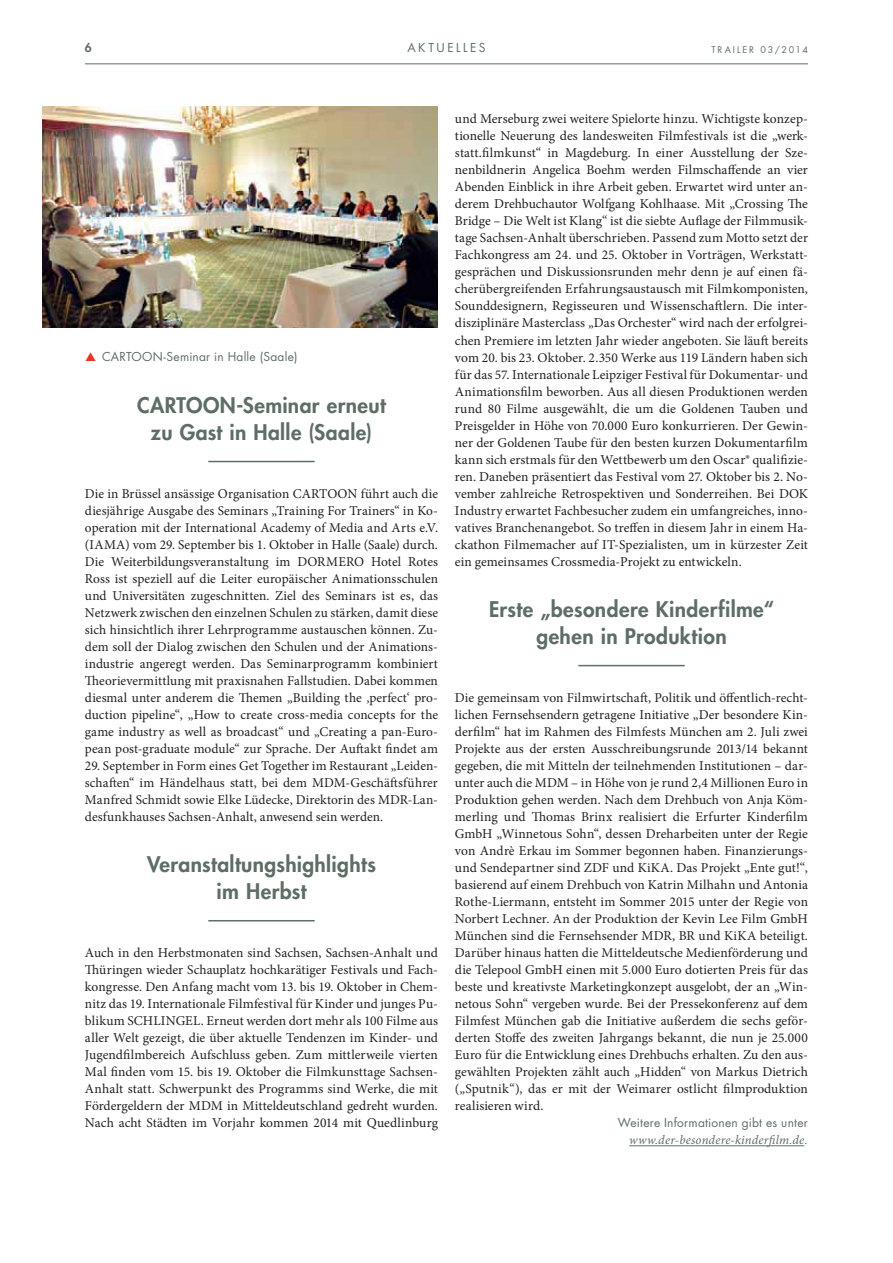
<style>
.page{position:relative;width:893px;height:1263px;background:#fff}
.page>*{position:absolute;margin:0;border:0;box-sizing:border-box;transform-origin:0 0}
.t1{font:800 21px/27px "Futura Std";letter-spacing:.015em;color:#5e6e66;text-align:center}
.t2{font:13.5px/17px "Minion Pro";letter-spacing:.005em;color:#231f20;text-align:justify}
.t3{font:italic 12.75px "Minion Pro";letter-spacing:.02em;color:#5e6e66}
.t4{font:12px "Futura Std";letter-spacing:.02em;color:#5e6e66}
.t5{font:12px "Futura Std";letter-spacing:.21em;color:#5e6e66}
.t6{font:800 12px "Futura Std";color:#5e6e66}
.t7{font:9px "Futura Std";letter-spacing:.215em;color:#5e6e66}
.s1{font-family:"Futura Std";font-style:normal;font-size:12px}
</style>
<div class="page">
<hr style="left:85px;top:63px;width:723px;height:1px;background:#5e6e66">
<hr style="left:208px;top:461px;width:107px;height:1px;background:#5e6e66">
<hr style="left:208px;top:920px;width:107px;height:1px;background:#5e6e66">
<hr style="left:578px;top:665px;width:107px;height:1px;background:#5e6e66">
<hr style="left:629px;top:1145px;width:175px;height:1px;background:#5e6e66">
<img style="left:42px;top:106px;width:396px;height:221px">
<p class="t6" style="left:85px;top:42px;width:8px">6</p>
<p class="t5" style="left:407px;top:42px;width:80px">AKTUELLES</p>
<p class="t7" style="left:711px;top:45px;width:98px">TRAILER 03/2014</p>
<p class="t4" style="left:102px;top:351px;width:197px">CARTOON-Seminar in Halle (Saale)</p>
<h1 class="t1" style="left:137px;top:393px;width:250px">CARTOON-Seminar erneut zu Gast in Halle (Saale)</h1>
<p class="t2" style="left:85px;top:486px;width:355px">Die in Brüssel ansässige Organisation CARTOON führt auch die diesjährige Ausgabe des Seminars „Training For Trainers“ in Ko&shy;operation mit der International Academy of Media and Arts e.V. (IAMA) vom 29. September bis 1. Oktober in Halle (Saale) durch.<br>Die Weiterbildungsveranstaltung im DORMERO Hotel Rotes Ross ist speziell auf die Leiter europäischer Animationsschulen und Universitäten zugeschnitten. Ziel des Seminars ist es, das Netzwerk zwischen den einzelnen Schulen zu stärken, damit diese sich hinsichtlich ihrer Lehrprogramme austauschen können. Zu&shy;dem soll der Dialog zwischen den Schulen und der Animations&shy;industrie angeregt werden. Das Seminarprogramm kombiniert Theorievermittlung mit praxisnahen Fallstudien. Dabei kommen diesmal unter anderem die Themen „Building the ‚perfect‘ pro&shy;duction pipeline“, „How to create cross-media concepts for the game industry as well as broadcast“ und „Creating a pan-Euro&shy;pean post-graduate module“ zur Sprache. Der Auftakt findet am</p>
<p class="t2" style="left:85px;top:758px;width:354px">29. September in Form eines Get Together im Restaurant „Leiden&shy;schaften“ im Händelhaus statt, bei dem MDM-Geschäftsführer Manfred Schmidt sowie Elke Lüdecke, Direktorin des MDR-Lan&shy;desfunkhauses Sachsen-Anhalt, anwesend sein werden.</p>
<h1 class="t1" style="left:147px;top:852px;width:230px">Veranstaltungshighlights im Herbst</h1>
<p class="t2" style="left:85px;top:945px;width:355px">Auch in den Herbstmonaten sind Sachsen, Sachsen-Anhalt und Thüringen wieder Schauplatz hochkarätiger Festivals und Fach&shy;kongresse. Den Anfang macht vom 13. bis 19. Oktober in Chem&shy;nitz das 19. Internationale Filmfestival für Kinder und junges Pu&shy;blikum SCHLINGEL. Erneut werden dort mehr als 100 Filme aus aller Welt gezeigt, die über aktuelle Tendenzen im Kinder- und Jugendfilmbereich Aufschluss geben. Zum mittlerweile vierten Mal finden vom 15. bis 19. Oktober die Filmkunsttage Sachsen-Anhalt statt. Schwerpunkt des Programms sind Werke, die mit Fördergeldern der MDM in Mitteldeutschland gedreht wurden.<br>Nach acht Städten im Vorjahr kommen 2014 mit Quedlinburg</p>
<p class="t2" style="left:455px;top:112px;width:355px">und Merseburg zwei weitere Spielorte hinzu. Wichtigste konzep&shy;tionelle Neuerung des landesweiten Filmfestivals ist die „werk&shy;statt.filmkunst“ in Magdeburg. In einer Ausstellung der Sze&shy;nenbildnerin Angelica Boehm werden Filmschaffende an vier Abenden Einblick in ihre Arbeit geben. Erwartet wird unter an&shy;derem Drehbuchautor Wolfgang Kohlhaase. Mit „Crossing The Bridge – Die Welt ist Klang“ ist die siebte Auflage der Filmmusik&shy;tage Sachsen-Anhalt überschrieben. Passend zum Motto setzt der Fachkongress am 24. und 25. Oktober in Vorträgen, Werkstatt&shy;gesprächen und Diskussionsrunden mehr denn je auf einen fä&shy;cherübergreifenden Erfahrungsaustausch mit Filmkomponisten, Sounddesignern, Regisseuren und Wissenschaftlern. Die inter&shy;disziplinäre Masterclass „Das Orchester“ wird nach der erfolgrei&shy;chen Premiere im letzten Jahr wieder angeboten. Sie läuft bereits vom 20. bis 23. Oktober. 2.350 Werke aus 119 Ländern haben sich für das 57. Internationale Leipziger Festival für Dokumentar- und Animationsfilm beworben. Aus all diesen Produktionen werden rund 80 Filme ausgewählt, die um die Goldenen Tauben und Preisgelder in Höhe von 70.000 Euro konkurrieren. Der Gewin&shy;ner der Goldenen Taube für den besten kurzen Dokumentarfilm kann sich erstmals für den Wettbewerb um den Oscar® qualifizie&shy;ren. Daneben präsentiert das Festival vom 27. Oktober bis 2. No&shy;vember zahlreiche Retrospektiven und Sonderreihen. Bei DOK Industry erwartet Fachbesucher zudem ein umfangreiches, inno&shy;vatives Branchenangebot. So treffen in diesem Jahr in einem Ha&shy;ckathon Filmemacher auf IT-Spezialisten, um in kürzester Zeit ein gemeinsames Crossmedia-Projekt zu entwickeln.</p>
<h1 class="t1" style="left:489px;top:597px;width:286px">Erste „besondere Kinderfilme“ gehen in Produktion</h1>
<p class="t2" style="left:455px;top:690px;width:355px">Die gemeinsam von Filmwirtschaft, Politik und öffentlich-recht&shy;lichen Fernsehsendern getragene Initiative „Der besondere Kin&shy;derfilm“ hat im Rahmen des Filmfests München am 2. Juli zwei Projekte aus der ersten Ausschreibungsrunde 2013/14 bekannt gegeben, die mit Mitteln der teilnehmenden Institutionen – dar&shy;unter auch die MDM – in Höhe von je rund 2,4 Millionen Euro in Produktion gehen werden. Nach dem Drehbuch von Anja Köm&shy;merling und Thomas Brinx realisiert die Erfurter Kinderfilm GmbH „Winnetous Sohn“, dessen Dreharbeiten unter der Regie von Andrè Erkau im Sommer begonnen haben. Finanzierungs&shy;und Sendepartner sind ZDF und KiKA. Das Projekt „Ente gut!“, basierend auf einem Drehbuch von Katrin Milhahn und Antonia Rothe-Liermann, entsteht im Sommer 2015 unter der Regie von Norbert Lechner. An der Produktion der Kevin Lee Film GmbH München sind die Fernsehsender MDR, BR und KiKA beteiligt.<br>Darüber hinaus hatten die Mitteldeutsche Medienförderung und die Telepool GmbH einen mit 5.000 Euro dotierten Preis für das beste und kreativste Marketingkonzept ausgelobt, der an „Win&shy;netous Sohn“ vergeben wurde. Bei der Pressekonferenz auf dem Filmfest München gab die Initiative außerdem die sechs geför&shy;derten Stoffe des zweiten Jahrgangs bekannt, die nun je 25.000<br>Euro für die Entwicklung eines Drehbuchs erhalten. Zu den aus&shy;gewählten Projekten zählt auch „Hidden“ von Markus Dietrich („Sputnik“), das er mit der Weimarer ostlicht filmproduktion realisieren wird.</p>
<p class="t4" style="left:618px;top:1117px;width:192px">Weitere Informationen gibt es unter</p>
<p class="t3" style="left:629px;top:1135px;width:180px">www.der-besondere-kinderfilm.de<span class="s1">.</span></p>
</div>
